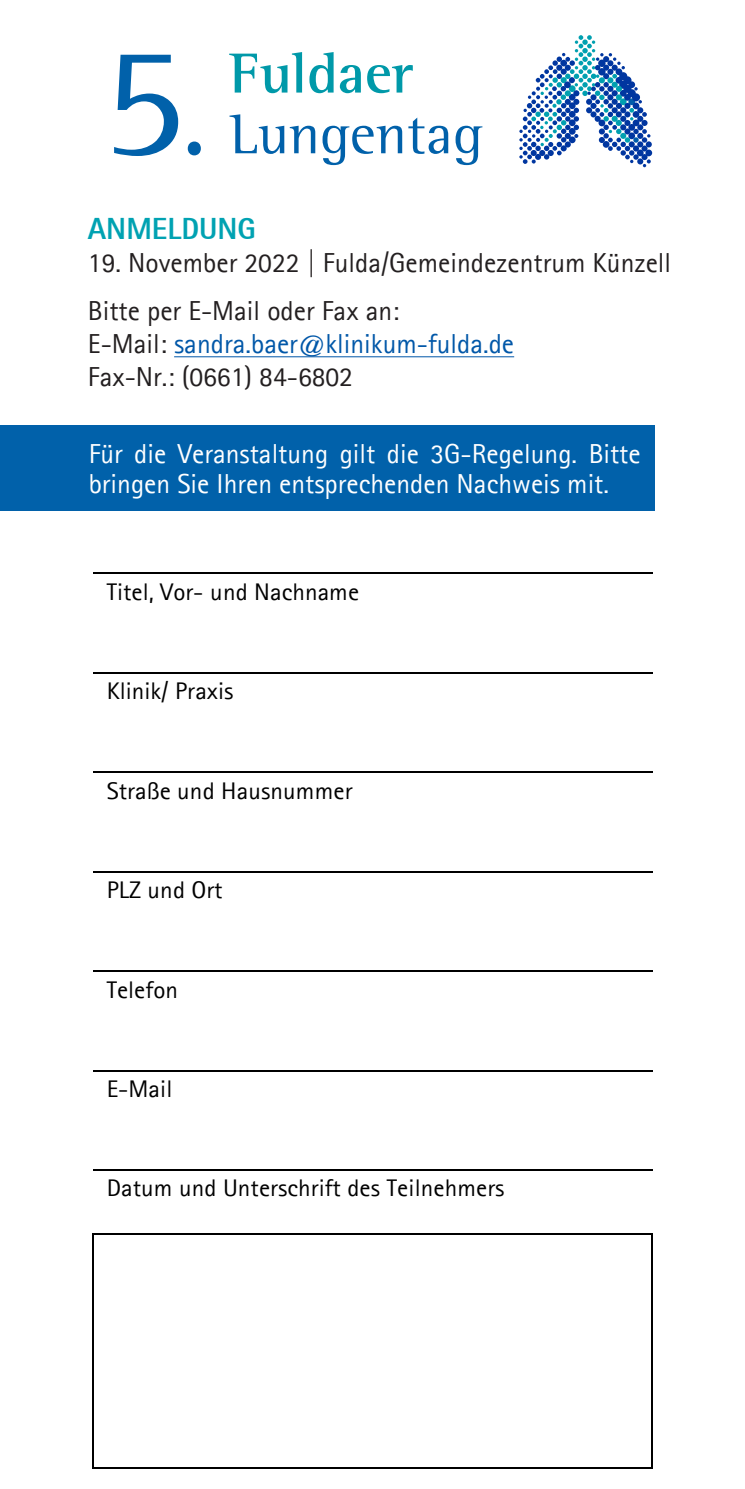
<style>
.page{position:relative;width:745px;height:1489px;background:#fff}
.page>*{position:absolute;margin:0;border:0;box-sizing:border-box;transform-origin:0 0}
.t1{font:57.75px "Agfa Rotis Semi Serif";color:#0161aa}
.t2{font:700 57.75px "Agfa Rotis Semi Serif";color:#0099a9}
.t3{font:800 30px "Agfa Rotis Sans Serif";color:#00a2b2}
.t4{font:27.5px "Rotis Sans Serif";color:#231f20}
.t5{font:27.5px/30px "Rotis Sans Serif";color:#fff}
.t6{font:27.5px "Rotis Sans Serif";color:#0157a8}
.t7{font:24px "Rotis Sans Serif";color:#000;scale:1.04 1}
.s1{font-size:160.75px}
.s2{font-family:"Rotis Semi Serif Hellen W15";font-weight:700;font-size:110px}
.s3{color:#231f20}
</style>
<div class="page">
<hr style="left:174px;top:356px;width:340px;height:1px;background:#0157a8">
<hr style="left:93px;top:572px;width:558px;height:1px;background:#000">
<hr style="left:93px;top:672px;width:558px;height:1px;background:#000">
<hr style="left:93px;top:771px;width:558px;height:1px;background:#000">
<hr style="left:93px;top:870px;width:558px;height:2px;background:#000">
<hr style="left:93px;top:970px;width:558px;height:1px;background:#000">
<hr style="left:93px;top:1069px;width:558px;height:2px;background:#000">
<hr style="left:93px;top:1169px;width:558px;height:1px;background:#000">
<svg style="left:92px;top:1233px;width:3px;height:5px"></svg>
<hr style="left:95px;top:1233px;width:556px;height:1px;background:#000">
<hr style="left:92px;top:1238px;width:2px;height:229px;background:#000">
<hr style="left:94px;top:1467px;width:557px;height:1px;background:#000">
<hr style="left:651px;top:1238px;width:1px;height:229px;background:#000">
<svg style="left:519px;top:35px;width:132px;height:132px"></svg>
<div style="left:0;top:425px;width:654px;height:86px;background:#0161aa"></div>
<p class="t2" style="left:229px;top:39px;width:185px">Fuldaer</p>
<p class="t1" style="left:102px;top:100px;width:382px"><span class="s1">5</span><span class="s2">.</span> Lungentag</p>
<p class="t3" style="left:88px;top:210px;width:169px">ANMELDUNG</p>
<p class="t4" style="left:88px;top:246px;width:584px">19. November 2022 | Fulda/Gemeindezentrum Künzell</p>
<p class="t4" style="left:88px;top:294px;width:313px">Bitte per E-Mail oder Fax an:</p>
<p class="t6" style="left:88px;top:327px;width:427px"><span class="s3">E-Mail:</span> sandra.baer@klinikum-fulda.de</p>
<p class="t4" style="left:88px;top:360px;width:266px">Fax-Nr.: (0661) 84-6802</p>
<p class="t5" style="left:89px;top:438px;width:553px">Für die Veranstaltung gilt die 3G-Regelung. Bitte bringen Sie Ihren entsprechenden Nachweis mit.</p>
<p class="t7" style="left:107px;top:577px;width:244px">Titel, Vor- und Nachname</p>
<p class="t7" style="left:107px;top:676px;width:123px">Klinik/ Praxis</p>
<p class="t7" style="left:107px;top:776px;width:238px">Straße und Hausnummer</p>
<p class="t7" style="left:107px;top:875px;width:113px">PLZ und Ort</p>
<p class="t7" style="left:107px;top:975px;width:70px">Telefon</p>
<p class="t7" style="left:107px;top:1074px;width:65px">E-Mail</p>
<p class="t7" style="left:107px;top:1173px;width:384px">Datum und Unterschrift des Teilnehmers</p>
</div>
